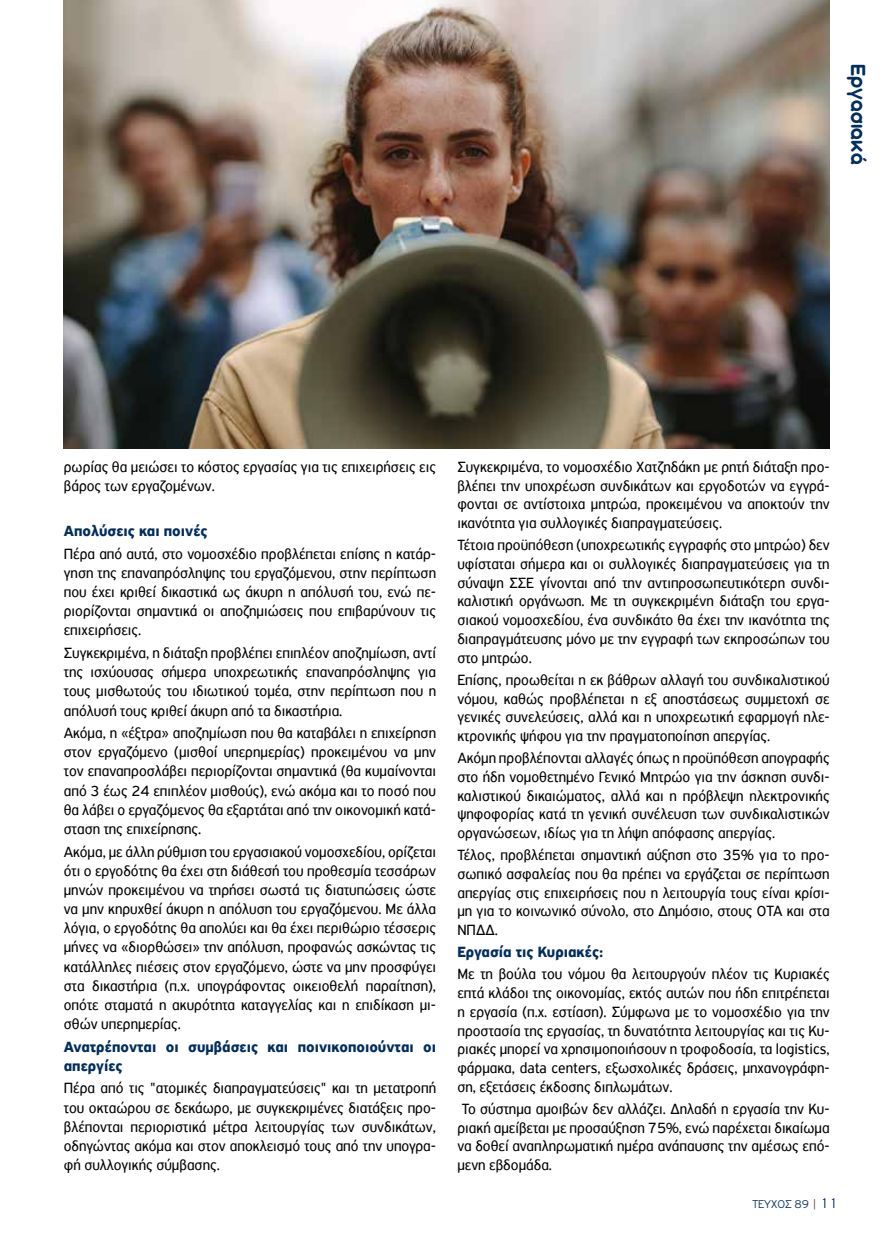
<style>
.page{position:relative;width:885px;height:1234px;background:#fff}
.page>*{position:absolute;margin:0;border:0;box-sizing:border-box;transform-origin:0 0}
.t1{font:22.05px "Aka Acid GR Soft Ice Cream";letter-spacing:.01em;color:#002e5e;scale:.95 1}
.t2{font:15.6px/18.8px "PF Highway Sans Pro";color:#000;text-align:justify;scale:.95 1}
.t3{font:700 15.6px/19.2px "PF Highway Sans Pro";color:#002e5e;scale:.95 1}
.t4{font:300 12px "PF Highway Gothic";color:#002e5e}
.s1{color:#525451}
.s2{font-size:15px}
</style>
<div class="page">
<img style="left:64px;top:0;width:765px;height:449px">
<h1 class="t1" style="left:869px;top:64px;width:107px;rotate:90deg">Εργασιακά</h1>
<p class="t2" style="left:64px;top:457px;width:393px;line-height:19.2px">ρωρίας θα μειώσει το κόστος εργασίας για τις επιχειρήσεις εις βάρος των εργαζομένων.</p>
<p class="t3" style="left:64px;top:522px;width:153px">Απολύσεις και ποινές</p>
<p class="t2" style="left:64px;top:544px;width:393px;line-height:19.2px">Πέρα από αυτά, στο νομοσχέδιο προβλέπεται επίσης η κατάρ&shy;γηση της επαναπρόσληψης του εργαζόμενου, στην περίπτωση που έχει κριθεί δικαστικά ως άκυρη η απόλυσή του, ενώ πε&shy;ριορίζονται σημαντικά οι αποζημιώσεις που επιβαρύνουν τις επιχειρήσεις.</p>
<p class="t2" style="left:64px;top:643px;width:393px;line-height:19.2px">Συγκεκριμένα, η διάταξη προβλέπει επιπλέον αποζημίωση, αντί της ισχύουσας σήμερα υποχρεωτικής επαναπρόσληψης για τους μισθωτούς του ιδιωτικού τομέα, στην περίπτωση που η απόλυσή τους κριθεί άκυρη από τα δικαστήρια.</p>
<p class="t2" style="left:64px;top:723px;width:393px;line-height:19.2px">Ακόμα, η «έξτρα» αποζημίωση που θα καταβάλει η επιχείρηση στον εργαζόμενο (μισθοί υπερημερίας) προκειμένου να μην τον επαναπροσλάβει περιορίζονται σημαντικά (θα κυμαίνονται από 3 έως 24 επιπλέον μισθούς), ενώ ακόμα και το ποσό που θα λάβει ο εργαζόμενος θα εξαρτάται από την οικονομική κατά&shy;σταση της επιχείρησης.</p>
<p class="t2" style="left:64px;top:841px;width:393px;line-height:19.2px">Ακόμα, με άλλη ρύθμιση του εργασιακού νομοσχεδίου, ορίζεται ότι ο εργοδότης θα έχει στη διάθεσή του προθεσμία τεσσάρων μηνών προκειμένου να τηρήσει σωστά τις διατυπώσεις ώστε να μην κηρυχθεί άκυρη η απόλυση του εργαζόμενου. Με άλλα λόγια, ο εργοδότης θα απολύει και θα έχει περιθώριο τέσσερις μήνες να «διορθώσει» την απόλυση, προφανώς ασκώντας τις κατάλληλες πιέσεις στον εργαζόμενο, ώστε να μην προσφύγει στα δικαστήρια (π.χ. υπογράφοντας οικειοθελή παραίτηση), οπότε σταματά η ακυρότητα καταγγελίας και η επιδίκαση μι&shy;σθών υπερημερίας.</p>
<p class="t3" style="left:64px;top:1037px;width:393px">Ανατρέπονται οι συμβάσεις και ποινικοποιούνται οι απεργίες</p>
<p class="t2" style="left:64px;top:1078px;width:393px;line-height:19.2px">Πέρα από τις "ατομικές διαπραγματεύσεις" και τη μετατροπή του οκταώρου σε δεκάωρο, με συγκεκριμένες διατάξεις προ&shy;βλέπονται περιοριστικά μέτρα λειτουργίας των συνδικάτων, οδηγώντας ακόμα και στον αποκλεισμό τους από την υπογρα&shy;φή συλλογικής σύμβασης.</p>
<p class="t2" style="left:457px;top:457px;width:393px">Συγκεκριμένα, το νομοσχέδιο Χατζηδάκη με ρητή διάταξη προ&shy;βλέπει την υποχρέωση συνδικάτων και εργοδοτών να εγγρά&shy;φονται σε αντίστοιχα μητρώα, προκειμένου να αποκτούν την ικανότητα για συλλογικές διαπραγματεύσεις.</p>
<p class="t2" style="left:457px;top:535px;width:393px">Τέτοια προϋπόθεση (υποχρεωτικής εγγραφής στο μητρώο) δεν υφίσταται σήμερα και οι συλλογικές διαπραγματεύσεις για τη σύναψη ΣΣΕ γίνονται από την αντιπροσωπευτικότερη συνδι&shy;καλιστική οργάνωση. Με τη συγκεκριμένη διάταξη του εργα&shy;σιακού νομοσχεδίου, ένα συνδικάτο θα έχει την ικανότητα της διαπραγμάτευσης μόνο με την εγγραφή των εκπροσώπων του στο μητρώο.</p>
<p class="t2" style="left:457px;top:670px;width:393px">Επίσης, προωθείται η εκ βάθρων αλλαγή του συνδικαλιστικού νόμου, καθώς προβλέπεται η εξ αποστάσεως συμμετοχή σε γενικές συνελεύσεις, αλλά και η υποχρεωτική εφαρμογή ηλε&shy;κτρονικής ψήφου για την πραγματοποίηση απεργίας.</p>
<p class="t2" style="left:457px;top:748px;width:393px">Ακόμη προβλέπονται αλλαγές όπως η προϋπόθεση απογραφής στο ήδη νομοθετημένο Γενικό Μητρώο για την άσκηση συνδι&shy;καλιστικού δικαιώματος, αλλά και η πρόβλεψη ηλεκτρονικής ψηφοφορίας κατά τη γενική συνέλευση των συνδικαλιστικών οργανώσεων, ιδίως για τη λήψη απόφασης απεργίας.</p>
<p class="t2" style="left:457px;top:845px;width:393px">Τέλος, προβλέπεται σημαντική αύξηση στο 35% για το προ&shy;σωπικό ασφαλείας που θα πρέπει να εργάζεται σε περίπτωση απεργίας στις επιχειρήσεις που η λειτουργία τους είναι κρίσι&shy;μη για το κοινωνικό σύνολο, στο Δημόσιο, στους ΟΤΑ και στα ΝΠΔΔ.</p>
<p class="t3" style="left:457px;top:942px;width:155px">Εργασία τις Κυριακές:</p>
<p class="t2" style="left:457px;top:964px;width:393px">Με τη βούλα του νόμου θα λειτουργούν πλέον τις Κυριακές επτά κλάδοι της οικονομίας, εκτός αυτών που ήδη επιτρέπεται η εργασία (π.χ. εστίαση). Σύμφωνα με το νομοσχέδιο για την προστασία της εργασίας, τη δυνατότητα λειτουργίας και τις Κυ&shy;ριακές μπορεί να χρησιμοποιήσουν η τροφοδοσία, τα logistics, φάρμακα, data centers, εξωσχολικές δράσεις, μηχανογράφη&shy;ση, εξετάσεις έκδοσης διπλωμάτων.</p>
<p class="t2" style="left:457px;top:1099px;width:393px">Το σύστημα αμοιβών δεν αλλάζει. Δηλαδή η εργασία την Κυ&shy;ριακή αμείβεται με προσαύξηση 75%, ενώ παρέχεται δικαίωμα να δοθεί αναπληρωματική ημέρα ανάπαυσης την αμέσως επό&shy;μενη εβδομάδα.</p>
<p class="t4" style="left:752px;top:1197px;width:87px">ΤΕΥΧΟΣ 89 <span class="s1">|</span> <span class="s2">11</span></p>
</div>
